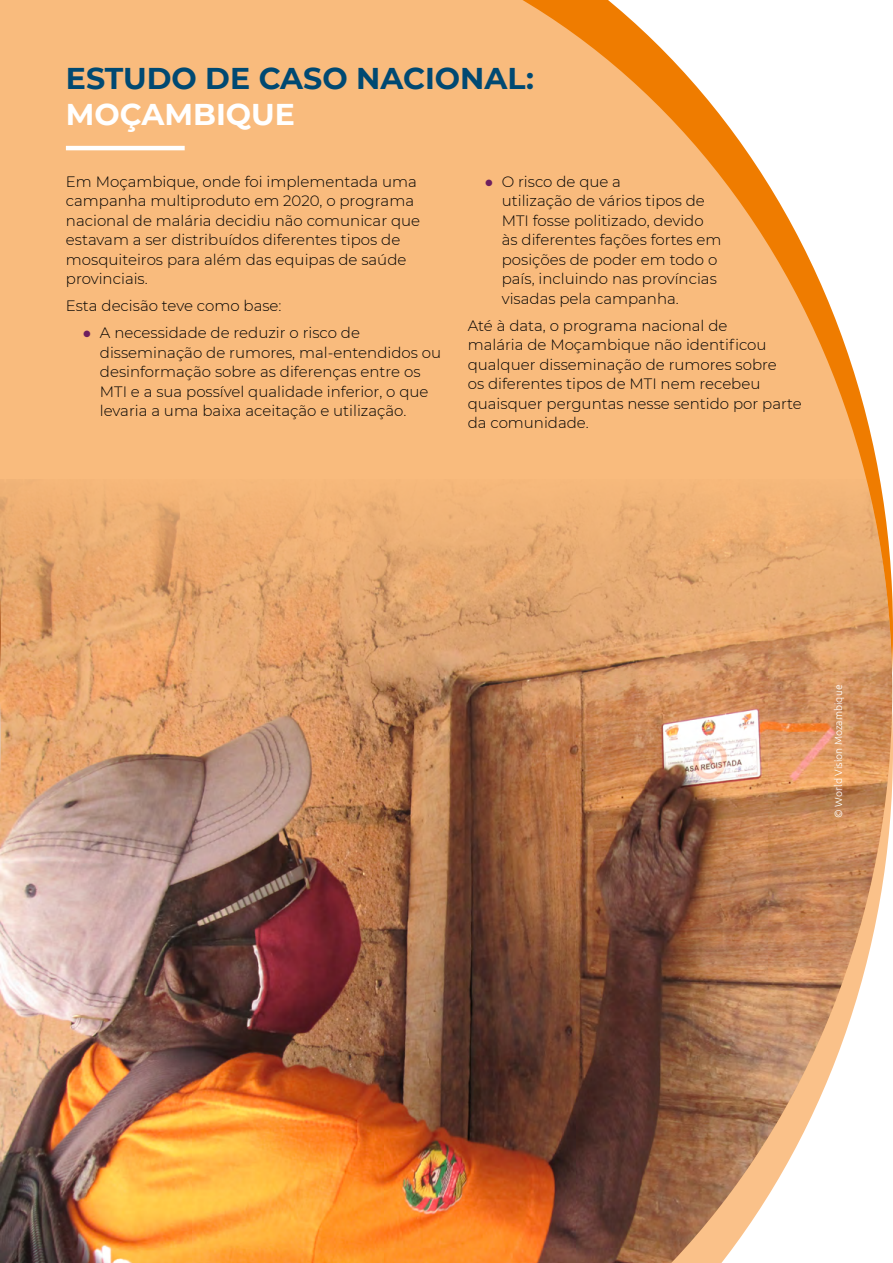
<style>
.page{position:relative;width:893px;height:1263px;background:#fff}
.page>*{position:absolute;margin:0;border:0;box-sizing:border-box;transform-origin:0 0}
.t1{font:700 30px "Montserrat";color:#004972}
.t2{font:700 30px "Montserrat";color:#fff}
.t3{font:300 15px/19.5px "Montserrat";color:#000}
.t4{font:300 10.5px "Ubuntu";color:#fff}
</style>
<div class="page">
<svg style="left:1px;top:0;width:879px;height:479px;background:#f9bf86"></svg>
<img style="left:1px;top:479px;width:891px;height:784px">
<svg style="left:0;top:0;width:1px;height:1263px"></svg>
<hr style="left:66px;top:146px;width:119px;height:4px;background:#fff">
<svg style="left:84px;top:331px;width:6px;height:6px"></svg>
<svg style="left:486px;top:179px;width:6px;height:7px"></svg>
<h1 class="t1" style="left:66px;top:56px;width:470px">ESTUDO DE CASO NACIONAL:</h1>
<h1 class="t2" style="left:66px;top:92px;width:231px">MOÇAMBIQUE</h1>
<p class="t3" style="left:66px;top:171px;width:356px">Em Moçambique, onde foi implementada uma campanha multiproduto em 2020, o programa nacional de malária decidiu não comunicar que estavam a ser distribuídos diferentes tipos de mosquiteiros para além das equipas de saúde provinciais.</p>
<p class="t3" style="left:100px;top:292px;width:262px;line-height:27px;text-indent:-34px">Esta decisão teve como base:<br>A necessidade de reduzir o risco de</p>
<p class="t3" style="left:100px;top:342px;width:343px">disseminação de rumores, mal-entendidos ou desinformação sobre as diferenças entre os MTI e a sua possível qualidade inferior, o que levaria a uma baixa aceitação e utilização.</p>
<p class="t3" style="left:502px;top:171px;width:221px">O risco de que a<br>utilização de vários tipos de<br>MTI fosse politizado, devido às diferentes fações fortes em posições de poder em todo o país, incluindo nas províncias visadas pela campanha.</p>
<p class="t3" style="left:468px;top:315px;width:336px">Até à data, o programa nacional de<br>malária de Moçambique não identificou qualquer disseminação de rumores sobre<br>os diferentes tipos de MTI nem recebeu quaisquer perguntas nesse sentido por parte da comunidade.</p>
<p class="t4" style="left:832px;top:818px;width:135px;rotate:-90deg">© World Vision Mozambique</p>
</div>
